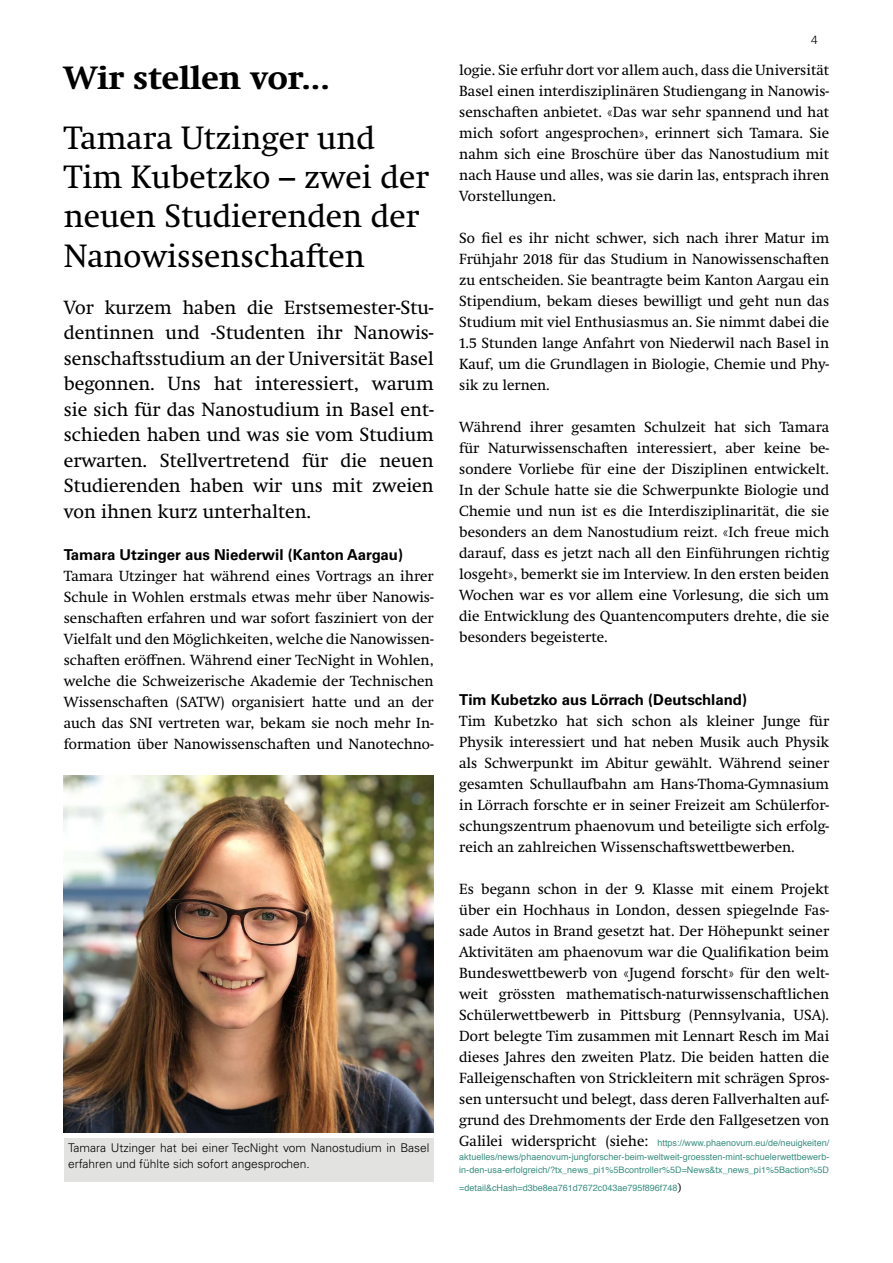
<style>
.page{position:relative;width:893px;height:1263px;background:#fff}
.page>*{position:absolute;margin:0;border:0;box-sizing:border-box;transform-origin:0 0}
.t1{font:33px/39px "Swift Neue LT Pro";color:#000}
.t2{font:700 33px "Swift Neue LT Pro";color:#000}
.t3{font:19.5px/25.5px "Swift Neue LT Pro";color:#000;text-align:justify}
.t4{font:15px/21px "Swift Neue LT Pro";color:#000;text-align:justify}
.t5{font:700 15px "Univers LT Std";color:#000}
.t6{font:300 12px/16.5px "Univers LT Std";color:#000}
.t7{font:9px/13.5px "Helvetica";color:#3b8f81;text-align:justify}
.s1{font-family:"Swift Neue LT Pro";font-size:15px;color:#000}
.s2{font-family:"Georgia";font-size:10.5px;color:#000}
</style>
<div class="page">
<img style="left:64px;top:775px;width:370px;height:357px">
<div style="left:64px;top:1138px;width:370px;height:44px;background:#e2e3e1"></div>
<h1 class="t2" style="left:64px;top:58px;width:268px">Wir stellen vor...</h1>
<h1 class="t1" style="left:64px;top:119px;width:367px">Tamara Utzinger und<br>Tim Kubetzko – zwei der neuen Studierenden der<br>Nanowissenschaften</h1>
<p class="t3" style="left:64px;top:294px;width:371px">Vor kurzem haben die Erstsemester-Stu&shy;dentinnen und -Studenten ihr Nanowis&shy;senschaftsstudium an der Universität Basel begonnen. Uns hat interessiert, warum sie sich für das Nanostudium in Basel ent&shy;schieden haben und was sie vom Studium erwarten. Stellvertretend für die neuen Studierenden haben wir uns mit zweien von ihnen kurz unterhalten.</p>
<p class="t5" style="left:64px;top:546px;width:341px">Tamara Utzinger aus Niederwil (Kanton Aargau)</p>
<p class="t4" style="left:64px;top:566px;width:371px">Tamara Utzinger hat während eines Vortrags an ihrer Schule in Wohlen erstmals etwas mehr über Nanowis&shy;senschaften erfahren und war sofort fasziniert von der Vielfalt und den Möglichkeiten, welche die Nanowissen&shy;schaften eröffnen. Während einer TecNight in Wohlen, welche die Schweizerische Akademie der Technischen Wissenschaften (SATW) organisiert hatte und an der auch das SNI vertreten war, bekam sie noch mehr In&shy;formation über Nanowissenschaften und Nanotechno-</p>
<p class="t6" style="left:68px;top:1139px;width:363px">Tamara Utzinger hat bei einer TecNight vom Nanostudium in Basel erfahren und fühlte sich sofort angesprochen.</p>
<p class="t6" style="left:811px;top:32px;width:8px">4</p>
<p class="t4" style="left:459px;top:60px;width:371px">logie. Sie erfuhr dort vor allem auch, dass die Universität Basel einen interdisziplinären Studiengang in Nanowis&shy;senschaften anbietet. «Das war sehr spannend und hat mich sofort angesprochen», erinnert sich Tamara. Sie nahm sich eine Broschüre über das Nanostudium mit nach Hause und alles, was sie darin las, entsprach ihren Vorstellungen.</p>
<p class="t4" style="left:459px;top:228px;width:371px">So fiel es ihr nicht schwer, sich nach ihrer Matur im Frühjahr 2018 für das Studium in Nanowissenschaften zu entscheiden. Sie beantragte beim Kanton Aargau ein Stipendium, bekam dieses bewilligt und geht nun das Studium mit viel Enthusiasmus an. Sie nimmt dabei die 1.5 Stunden lange Anfahrt von Niederwil nach Basel in Kauf, um die Grundlagen in Biologie, Chemie und Phy&shy;sik zu lernen.</p>
<p class="t4" style="left:459px;top:417px;width:371px">Während ihrer gesamten Schulzeit hat sich Tamara für Naturwissenschaften interessiert, aber keine be&shy;sondere Vorliebe für eine der Disziplinen entwickelt.<br>In der Schule hatte sie die Schwerpunkte Biologie und Chemie und nun ist es die Interdisziplinarität, die sie besonders an dem Nanostudium reizt. «Ich freue mich darauf, dass es jetzt nach all den Einführungen richtig losgeht», bemerkt sie im Interview. In den ersten beiden Wochen war es vor allem eine Vorlesung, die sich um die Entwicklung des Quantencomputers drehte, die sie besonders begeisterte.</p>
<p class="t5" style="left:459px;top:691px;width:289px">Tim Kubetzko aus Lörrach (Deutschland)</p>
<p class="t4" style="left:459px;top:711px;width:371px">Tim Kubetzko hat sich schon als kleiner Junge für Physik interessiert und hat neben Musik auch Physik als Schwerpunkt im Abitur gewählt. Während seiner gesamten Schullaufbahn am Hans-Thoma-Gymnasium in Lörrach forschte er in seiner Freizeit am Schülerfor&shy;schungszentrum phaenovum und beteiligte sich erfolg&shy;reich an zahlreichen Wissenschaftswettbewerben.</p>
<p class="t4" style="left:459px;top:879px;width:371px">Es begann schon in der 9. Klasse mit einem Projekt über ein Hochhaus in London, dessen spiegelnde Fas&shy;sade Autos in Brand gesetzt hat. Der Höhepunkt seiner Aktivitäten am phaenovum war die Qualifikation beim Bundeswettbewerb von «Jugend forscht» für den welt&shy;weit grössten mathematisch-naturwissenschaftlichen Schülerwettbewerb in Pittsburg (Pennsylvania, USA).<br>Dort belegte Tim zusammen mit Lennart Resch im Mai dieses Jahres den zweiten Platz. Die beiden hatten die Falleigenschaften von Strickleitern mit schrägen Spros&shy;sen untersucht und belegt, dass deren Fallverhalten auf&shy;grund des Drehmoments der Erde den Fallgesetzen von</p>
<p class="t7" style="left:459px;top:1137px;width:372px"><span class="s1">Galilei widerspricht (siehe:</span> https://www.phaenovum.eu/de/neuigkeiten/ aktuelles/news/phaenovum-jungforscher-beim-weltweit-groessten-mint-schuelerwettbewerb&shy;in-den-usa-erfolgreich/?tx_news_pi1%5Bcontroller%5D=News&amp;tx_news_pi1%5Baction%5D</p>
<p class="t7" style="left:459px;top:1182px;width:224px">=detail&amp;cHash=d3be8ea761d7672c043ae795f896f748<span class="s2">)</span></p>
</div>
